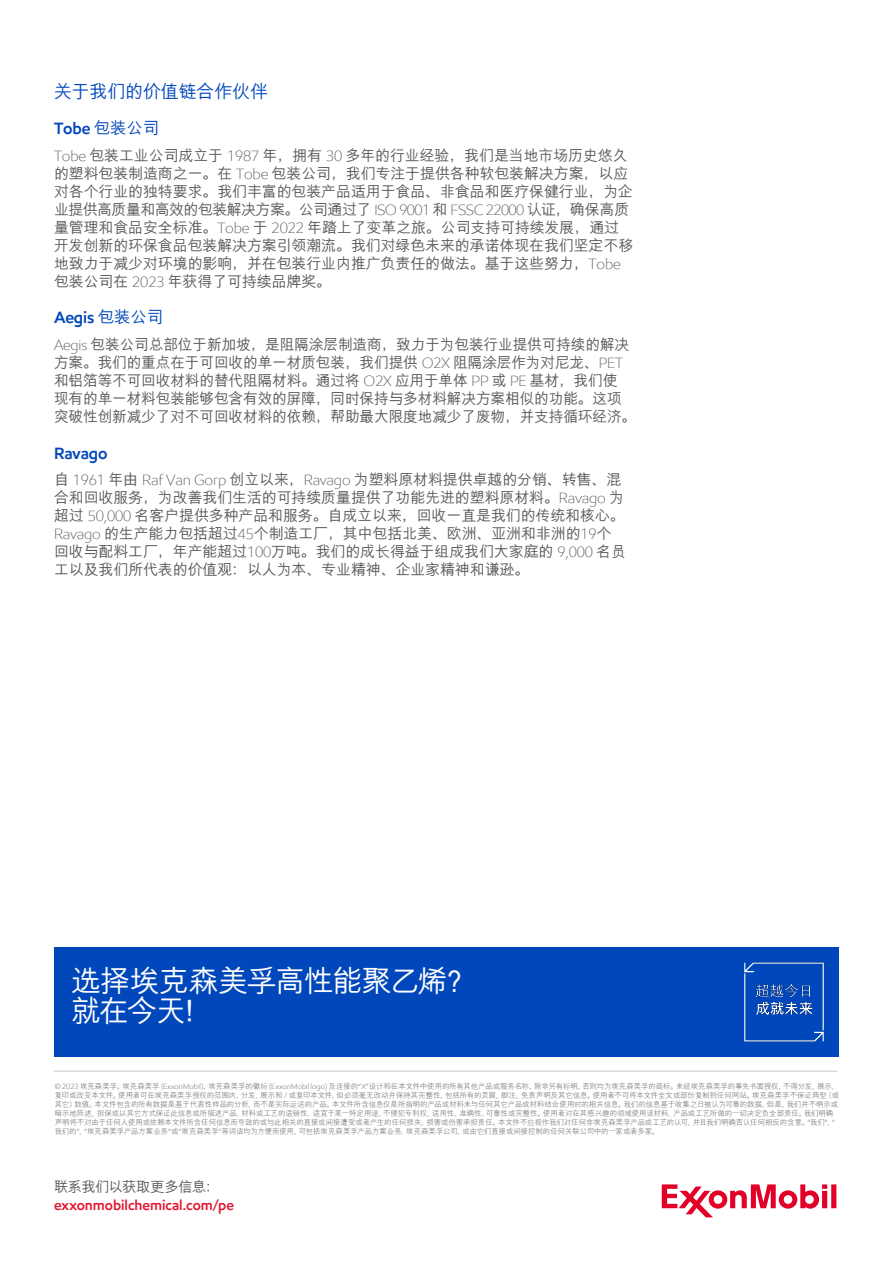
<style>
.page{position:relative;width:893px;height:1263px;background:#fff}
.page>*{position:absolute;margin:0;border:0;box-sizing:border-box;transform-origin:0 0}
.t1{font:500 30px/30px "M Hei PRC";letter-spacing:-.04em;color:#fff}
.t2{font:500 18px "M Hei PRC";letter-spacing:-.01em;color:#0047bb}
.t3{font:600 16.5px "E Mprint";letter-spacing:-.01em;color:#0047bb}
.t4{font:500 15px/18px "M Hei PRC";letter-spacing:-.01em;color:#58585a}
.t5{font:600 14.25px "E Mprint";color:#e31730}
.t6{font:500 14.25px "M Hei PRC";letter-spacing:-.03em;color:#58585a}
.t7{font:300 7.5px/9px "M Hei PRC";letter-spacing:-.01em;color:#58585a}
.s1{font-family:"M Hei PRC";font-weight:500}
.s2{font-family:"E Mprint";font-weight:300}
.s3{font-family:"E Mprint"}
</style>
<div class="page">
<div style="left:54px;top:947px;width:785px;height:110px;background:#0047bb"></div>
<img style="left:744px;top:962px;width:80px;height:80px">
<svg style="left:662px;top:1184px;width:174px;height:33px"></svg>
<hr style="left:54px;top:1071px;width:783px;height:1px;background:#c6c7c8">
<p class="t2" style="left:54px;top:81px;width:216px">关于我们的价值链合作伙伴</p>
<p class="t3" style="left:54px;top:119px;width:107px">Tobe <span class="s1">包装公司</span></p>
<p class="t4" style="left:54px;top:147px;width:581px"><span class="s2">Tobe</span> 包装工业公司成立于 <span class="s2">1987</span> 年，拥有 <span class="s2">30</span> 多年的行业经验，我们是当地市场历史悠久的塑料包装制造商之一。在 <span class="s2">Tobe</span> 包装公司，我们专注于提供各种软包装解决方案，以应对各个行业的独特要求。我们丰富的包装产品适用于食品、非食品和医疗保健行业，为企业提供高质量和高效的包装解决方案。公司通过了 <span class="s2">ISO 9001</span> 和 <span class="s2">FSSC 22000</span> 认证，确保高质量管理和食品安全标准。<span class="s2">Tobe</span> 于 <span class="s2">2022</span> 年踏上了变革之旅。公司支持可持续发展，通过开发创新的环保食品包装解决方案引领潮流。我们对绿色未来的承诺体现在我们坚定不移地致力于减少对环境的影响，并在包装行业内推广负责任的做法。基于这些努力，<span class="s2">Tobe</span>包装公司在 <span class="s2">2023</span> 年获得了可持续品牌奖。</p>
<p class="t3" style="left:54px;top:308px;width:111px">Aegis <span class="s1">包装公司</span></p>
<p class="t4" style="left:54px;top:336px;width:584px"><span class="s2">Aegis</span> 包装公司总部位于新加坡，是阻隔涂层制造商，致力于为包装行业提供可持续的解决方案。我们的重点在于可回收的单一材质包装，我们提供 <span class="s2">O2X</span> 阻隔涂层作为对尼龙、<span class="s2">PET</span>和铝箔等不可回收材料的替代阻隔材料。通过将 <span class="s2">O2X</span> 应用于单体 <span class="s2">PP</span> 或 <span class="s2">PE</span> 基材，我们使<br>现有的单一材料包装能够包含有效的屏障，同时保持与多材料解决方案相似的功能。这项突破性创新减少了对不可回收材料的依赖，帮助最大限度地减少了废物，并支持循环经济。</p>
<p class="t3" style="left:54px;top:443px;width:55px">Ravago</p>
<p class="t4" style="left:54px;top:471px;width:574px">自 <span class="s2">1961</span> 年由 <span class="s2">Raf Van Gorp</span> 创立以来，<span class="s2">Ravago</span> 为塑料原材料提供卓越的分销、转售、混合和回收服务，为改善我们生活的可持续质量提供了功能先进的塑料原材料。<span class="s2">Ravago</span> 为超过 <span class="s2">50,000</span> 名客户提供多种产品和服务。自成立以来，回收一直是我们的传统和核心。<span class="s2">Ravago</span> 的生产能力包括超过<span class="s2">45</span>个制造工厂，其中包括北美、欧洲、亚洲和非洲的<span class="s2">19</span>个回收与配料工厂，年产能超过<span class="s2">100</span>万吨。我们的成长得益于组成我们大家庭的 <span class="s2">9,000</span> 名员工以及我们所代表的价值观：以人为本、专业精神、企业家精神和谦逊。</p>
<h1 class="t1" style="left:71px;top:966px;width:407px">选择埃克森美孚高性能聚乙烯？就在今天！</h1>
<p class="t7" style="left:55px;top:1082px;width:786px"><span class="s3">© 2023</span> 埃克森美孚。埃克森美孚 <span class="s3">(ExxonMobil)</span>，埃克森美孚的徽标 <span class="s3">(ExxonMobil logo)</span> 及连接的<span class="s3">“X”</span>设计和在本文件中使用的所有其他产品或服务名称，除非另有标明，否则均为埃克森美孚的商标。未经埃克森美孚的事先书面授权，不得分发、展示、复印或改变本文件。使用者可在埃克森美孚授权的范围内，分发、展示和 <span class="s3">/</span> 或复印本文件，但必须毫无改动并保持其完整性，包括所有的页眉、脚注、免责声明及其它信息。使用者不可将本文件全文或部份复制到任何网站。埃克森美孚不保证典型（或其它）数值。本文件包含的所有数据是基于代表性样品的分析，而不是实际运送的产品。本文件所含信息仅是所指明的产品或材料未与任何其它产品或材料结合使用时的相关信息。我们的信息基于收集之日被认为可靠的数据，但是，我们并不明示或暗示地陈述、担保或以其它方式保证此信息或所描述产品、材料或工艺的适销性、适宜于某一特定用途、不侵犯专利权、适用性、准确性、可靠性或完整性。使用者对在其感兴趣的领域使用该材料、产品或工艺所做的一切决定负全部责任。我们明确声明将不对由于任何人使用或依赖本文件所含任何信息而导致的或与此相关的直接或间接遭受或者产生的任何损失、损害或伤害承担责任。本文件不应视作我们对任何非埃克森美孚产品或工艺的认可，并且我们明确否认任何相反的含意。<span class="s3">“</span>我们<span class="s3">”</span>、<span class="s3">“</span>我们的<span class="s3">”</span>、<span class="s3">“</span>埃克森美孚产品方案业务<span class="s3">”</span>或<span class="s3">“</span>埃克森美孚<span class="s3">”</span>等词语均为方便而使用，可包括埃克森美孚产品方案业务、埃克森美孚公司，或由它们直接或间接控制的任何关联公司中的一家或者多家。</p>
<p class="t6" style="left:54px;top:1178px;width:168px">联系我们以获取更多信息：</p>
<p class="t5" style="left:54px;top:1196px;width:181px">exxonmobilchemical.com/pe</p>
</div>
